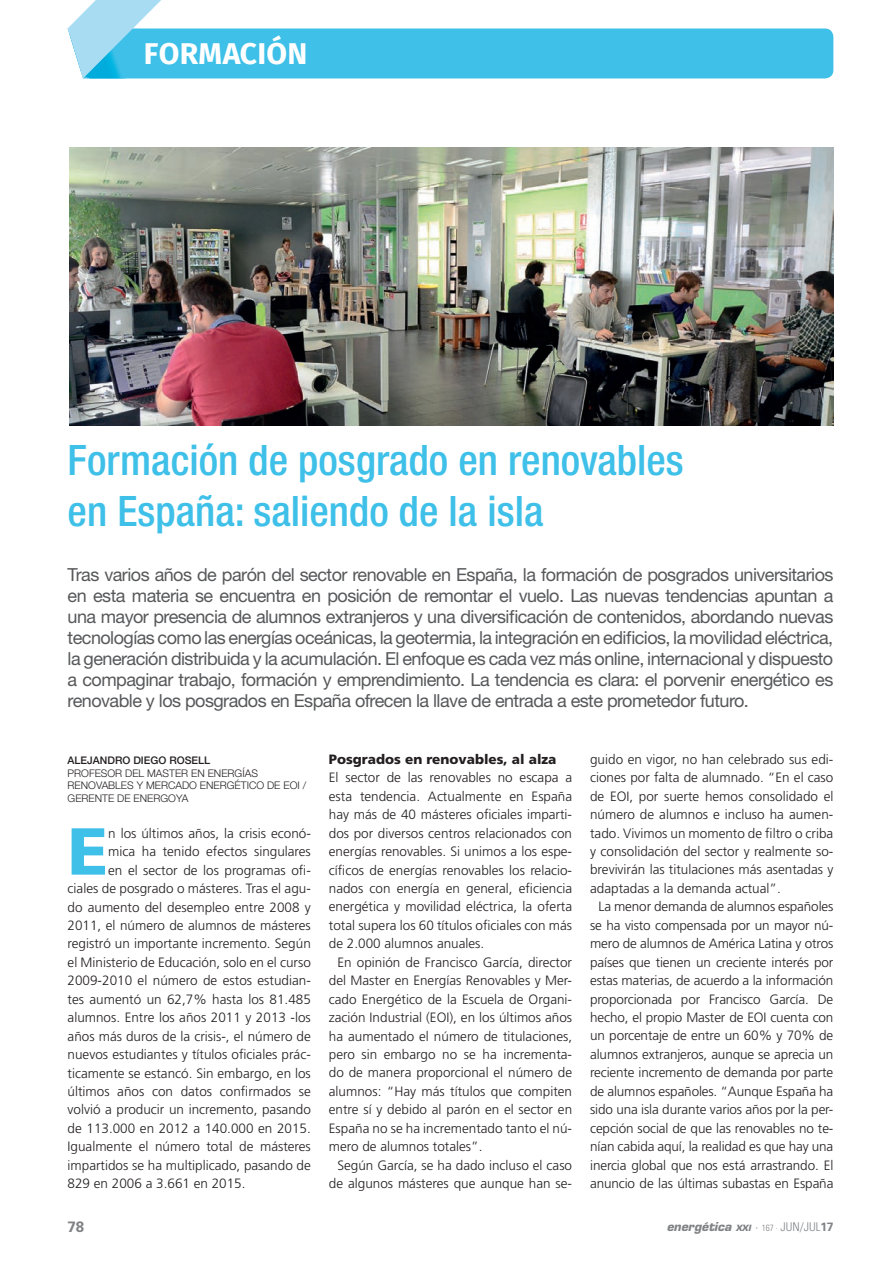
<style>
.page{position:relative;width:891px;height:1262px;background:#fff}
.page>*{position:absolute;margin:0;border:0;box-sizing:border-box;transform-origin:0 0}
.t1{font:900 66.3px "Frutiger";color:#3ec0e8}
.t2{font:500 condensed 42px/50.4px "Helvetica Neue";color:#3ec0e8}
.t3{font:700 30px "Fira Sans";letter-spacing:.01em;color:#fff}
.t4{font:18px/21px "Helvetica Neue";letter-spacing:-.03em;color:#57585a;text-align:justify}
.t5{font:700 15px "Univers";color:#808285}
.t6{font:300 13.5px/18.5px "Frutiger";color:#231f20;text-align:justify}
.t7{font:900 13.5px "Frutiger";color:#231f20}
.t8{font:italic 700 12px "Eurostile";color:#808285}
.t9{font:300 10.5px/12.6px "Helvetica Neue";color:#231f20}
.t10{font:500 10.5px "Helvetica Neue";color:#231f20}
.s1{font-size:8.4px}
.s2{font-family:"Univers";font-weight:300;font-style:normal}
.s3{font-family:"Univers";font-weight:300;font-style:normal;font-stretch:condensed;font-size:9px}
.s4{font-family:"Univers";font-weight:300;font-style:normal;font-stretch:condensed}
.s5{font-family:"Univers";font-style:normal}
</style>
<div class="page">
<svg style="left:68px;top:0;width:765px;height:78px"></svg>
<img style="left:70px;top:148px;width:763px;height:277px">
<h3 class="t3" style="left:144px;top:33px;width:165px">FORMACIÓN</h3>
<h2 class="t2" style="left:68px;top:434px;width:617px">Formación de posgrado en renovables en España: saliendo de la isla</h2>
<p class="t4" style="left:68px;top:563px;width:767px">Tras varios años de parón del sector renovable en España, la formación de posgrados universitarios en esta materia se encuentra en posición de remontar el vuelo. Las nuevas tendencias apuntan a una mayor presencia de alumnos extranjeros y una diversificación de contenidos, abordando nuevas tecnologías como las energías oceánicas, la geotermia, la integración en edificios, la movilidad eléctrica, la generación distribuida y la acumulación. El enfoque es cada vez más online, internacional y dispuesto a compaginar trabajo, formación y emprendimiento. La tendencia es clara: el porvenir energético es renovable y los posgrados en España ofrecen la llave de entrada a este prometedor futuro.</p>
<p class="t10" style="left:68px;top:754px;width:144px">ALEJANDRO DIEGO ROSELL</p>
<p class="t9" style="left:68px;top:766px;width:240px">PROFESOR DEL MASTER EN ENERGÍAS<br>RENOVABLES Y MERCADO ENERGÉTICO DE EOI /<br>GERENTE DE ENERGOYA</p>
<h1 class="t1" style="left:68px;top:811px;width:42px">E</h1>
<p class="t6" style="left:108px;top:824px;width:204px">n los últimos años, la crisis econó-</p>
<p class="t6" style="left:108px;top:842px;width:204px">mica ha tenido efectos singulares</p>
<p class="t6" style="left:108px;top:860px;width:204px">en el sector de los programas ofi-</p>
<p class="t6" style="left:68px;top:879px;width:245px">ciales de posgrado o másteres. Tras el agu-</p>
<p class="t6" style="left:68px;top:897px;width:245px">do aumento del desempleo entre 2008 y</p>
<p class="t6" style="left:68px;top:916px;width:245px">2011, el número de alumnos de másteres</p>
<p class="t6" style="left:68px;top:934px;width:245px">registró un importante incremento. Según</p>
<p class="t6" style="left:68px;top:953px;width:245px">el Ministerio de Educación, solo en el curso</p>
<p class="t6" style="left:68px;top:971px;width:245px">2009-2010 el número de estos estudian-</p>
<p class="t6" style="left:68px;top:990px;width:245px">tes aumentó un 62,7% hasta los 81.485</p>
<p class="t6" style="left:68px;top:1008px;width:245px">alumnos. Entre los años 2011 y 2013 -los</p>
<p class="t6" style="left:68px;top:1026px;width:245px">años más duros de la crisis-, el número de</p>
<p class="t6" style="left:68px;top:1045px;width:245px">nuevos estudiantes y títulos oficiales prác-</p>
<p class="t6" style="left:68px;top:1063px;width:245px">ticamente se estancó. Sin embargo, en los</p>
<p class="t6" style="left:68px;top:1082px;width:245px">últimos años con datos confirmados se</p>
<p class="t6" style="left:68px;top:1100px;width:245px">volvió a producir un incremento, pasando</p>
<p class="t6" style="left:68px;top:1119px;width:245px">de 113.000 en 2012 a 140.000 en 2015.</p>
<p class="t6" style="left:68px;top:1137px;width:245px">Igualmente el número total de másteres</p>
<p class="t6" style="left:68px;top:1156px;width:245px">impartidos se ha multiplicado, pasando de</p>
<p class="t6" style="left:68px;top:1174px;width:179px">829 en 2006 a 3.661 en 2015.</p>
<p class="t7" style="left:329px;top:751px;width:229px">Posgrados en renovables, al alza</p>
<p class="t6" style="left:329px;top:768px;width:245px">El sector de las renovables no escapa a esta tendencia. Actualmente en España hay más de 40 másteres oficiales imparti&shy;dos por diversos centros relacionados con energías renovables. Si unimos a los espe&shy;cíficos de energías renovables los relacio&shy;nados con energía en general, eficiencia energética y movilidad eléctrica, la oferta total supera los 60 títulos oficiales con más de 2.000 alumnos anuales.</p>
<p class="t6" style="left:329px;top:953px;width:245px;text-indent:9px">En opinión de Francisco García, director del Master en Energías Renovables y Mer&shy;cado Energético de la Escuela de Organi&shy;zación Industrial (EOI), en los últimos años ha aumentado el número de titulaciones, pero sin embargo no se ha incrementa&shy;do de manera proporcional el número de alumnos: “Hay más títulos que compiten entre sí y debido al parón en el sector en España no se ha incrementado tanto el nú&shy;mero de alumnos totales”.</p>
<p class="t6" style="left:329px;top:1155px;width:245px;text-align:right">Según García, se ha dado incluso el caso de algunos másteres que aunque han se-</p>
<p class="t6" style="left:590px;top:750px;width:245px">guido en vigor, no han celebrado sus edi&shy;ciones por falta de alumnado. “En el caso de EOI, por suerte hemos consolidado el número de alumnos e incluso ha aumen&shy;tado. Vivimos un momento de filtro o criba y consolidación del sector y realmente so&shy;brevivirán las titulaciones más asentadas y adaptadas a la demanda actual”.</p>
<p class="t6" style="left:590px;top:897px;width:245px;text-indent:9px">La menor demanda de alumnos españoles se ha visto compensada por un mayor nú&shy;mero de alumnos de América Latina y otros países que tienen un creciente interés por estas materias, de acuerdo a la información proporcionada por Francisco García. De hecho, el propio Master de EOI cuenta con un porcentaje de entre un 60% y 70% de alumnos extranjeros, aunque se aprecia un reciente incremento de demanda por parte de alumnos españoles. “Aunque España ha sido una isla durante varios años por la per&shy;cepción social de que las renovables no te&shy;nían cabida aquí, la realidad es que hay una inercia global que nos está arrastrando. El anuncio de las últimas subastas en España</p>
<p class="t5" style="left:68px;top:1218px;width:18px">78</p>
<p class="t8" style="left:666px;top:1218px;width:168px">energética <span class="s1">XXI</span> <span class="s2">·</span> <span class="s3">167 ·</span> <span class="s4">JUN/JUL</span><span class="s5">17</span></p>
</div>
